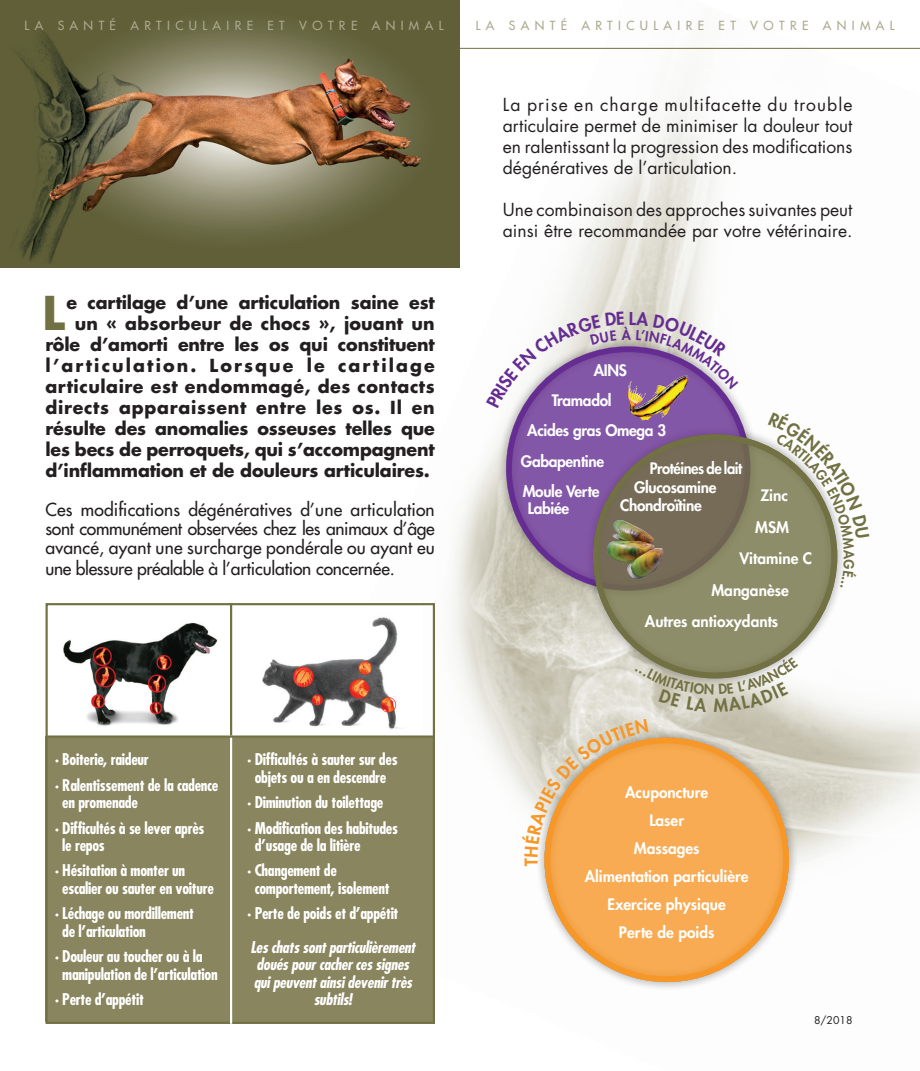
<style>
.page{position:relative;width:920px;height:1071px;background:#fff}
.page>*{position:absolute;margin:0;border:0;box-sizing:border-box;transform-origin:0 0}
.t1{font:700 45.32px "Futura Std";color:#727144}
.t2{font:700 17.5px/21px "Futura Std";letter-spacing:-.01em;color:#231f20;text-align:right}
.t3{font:17.5px/21px "Futura Std";color:#231f20;text-align:justify}
.t4{font:500 17.5px/19.2px "Futura Std";letter-spacing:-.01em;color:#231f20;text-align:justify}
.t5{font:700 condensed 15.75px/25.4px "Futura Std";letter-spacing:-.02em;color:#fff}
.t6{font:italic 700 condensed 15.75px/17.5px "Futura Std";letter-spacing:-.02em;color:#fff;text-align:center}
.t7{font:800 15.4px/28px "Futura Std";color:#fff;text-align:center}
.t8{font:800 15.4px "Futura Std";letter-spacing:-.02em;color:#fff}
.t9{font:800 15.4px "Futura Std";letter-spacing:-.03em;color:#fff;scale:.96 1}
.t10{font:500 12.25px "Futura Std";letter-spacing:.44em;color:#aca98e}
.t11{font:10.5px "Futura Std";color:#231f20}
</style>
<div class="page">
<img style="left:450px;top:47px;width:470px;height:818px">
<div style="left:46px;top:736px;width:389px;height:286px;background:#89855f"></div>
<hr style="left:0;top:48px;width:920px;height:1px;background:#727144">
<img style="left:0;top:0;width:460px;height:268px">
<img style="left:63px;top:622px;width:155px;height:104px">
<img style="left:262px;top:617px;width:137px;height:112px">
<div style="left:46px;top:603px;width:389px;height:421px;border:2px solid #727144"></div>
<hr style="left:230px;top:603px;width:2px;height:421px;background:#727144">
<hr style="left:230px;top:735px;width:2px;height:289px;background:#fff">
<hr style="left:47px;top:735px;width:388px;height:3px;background:#727144">
<div style="left:497px;top:337px;width:263px;height:263px;background:#231f20;opacity:.5"></div>
<div style="left:583px;top:425px;width:264px;height:263px;background:#231f20;opacity:.5"></div>
<div style="left:535px;top:728px;width:263px;height:264px;background:#231f20;opacity:.5"></div>
<div style="left:547px;top:741px;width:239px;height:238px;background:#f8ab52;border-radius:50%"></div>
<div style="left:544px;top:738px;width:245px;height:244px;border:6px solid #f79727;border-radius:50%"></div>
<svg style="left:509px;top:349px;width:238px;height:239px;background:#8055a0"></svg>
<svg style="left:596px;top:437px;width:238px;height:239px;background:#817d5f"></svg>
<img style="left:628px;top:408px;width:56px;height:7px">
<img style="left:607px;top:520px;width:56px;height:59px">
<svg style="left:521px;top:719px;width:127px;height:147px"></svg>
<svg style="left:486px;top:312px;width:252px;height:96px"></svg>
<svg style="left:768px;top:412px;width:101px;height:176px"></svg>
<svg style="left:635px;top:657px;width:163px;height:55px;background:#c5c3b2"></svg>
<p class="t10" style="left:25px;top:17px;width:420px">LA SANTÉ ARTICULAIRE ET VOTRE ANIMAL</p>
<p class="t10" style="left:476px;top:17px;width:420px">LA SANTÉ ARTICULAIRE ET VOTRE ANIMAL</p>
<p class="t2" style="left:46px;top:292px;width:391px">e cartilage d’une articulation saine est un « absorbeur de chocs », jouant un rôle d’amorti entre les os qui constituent l’articulation. Lorsque le cartilage articulaire est endommagé, des contacts directs apparaissent entre les os. Il en résulte des anomalies osseuses telles que les becs de perroquets, qui s’accompagnent d’inflammation et de douleurs articulaires.</p>
<p class="t4" style="left:46px;top:500px;width:391px">Ces modifications dégénératives d’une articulation sont communément observées chez les animaux d’âge avancé, ayant une surcharge pondérale ou ayant eu</p>
<p class="t4" style="left:46px;top:559px;width:351px">une blessure préalable à l’articulation concernée.</p>
<h1 class="t1" style="left:43px;top:283px;width:24px">L</h1>
<p class="t5" style="left:55px;top:747px;width:165px">∙ Boiterie, raideur<br>∙ Ralentissement de la cadence</p>
<p class="t5" style="left:55px;top:790px;width:151px;text-indent:7px">en promenade<br>∙ Difficultés à se lever après</p>
<p class="t5" style="left:55px;top:833px;width:131px;text-indent:7px">le repos<br>∙ Hésitation à monter un</p>
<p class="t5" style="left:55px;top:876px;width:160px;text-indent:7px">escalier ou sauter en voiture ∙ Léchage ou mordillement</p>
<p class="t5" style="left:55px;top:918px;width:149px;text-indent:7px">de l’articulation<br>∙ Douleur au toucher ou à la</p>
<p class="t5" style="left:55px;top:961px;width:164px;text-indent:7px">manipulation de l’articulation ∙ Perte d’appétit</p>
<p class="t5" style="left:248px;top:751px;width:151px;line-height:17.5px;text-align:center">∙ Difficultés à sauter sur des objets ou a en descendre</p>
<p class="t5" style="left:248px;top:790px;width:152px">∙ Diminution du toilettage<br>∙ Modification des habitudes</p>
<p class="t5" style="left:248px;top:833px;width:114px;text-indent:7px">d’usage de la litière ∙ Changement de</p>
<p class="t5" style="left:248px;top:876px;width:152px;text-align:center">comportement, isolement<br>∙ Perte de poids et d’appétit</p>
<p class="t6" style="left:250px;top:938px;width:167px">Les chats sont particulièrement doués pour cacher ces signes qui peuvent ainsi devenir très subtils!</p>
<p class="t3" style="left:503px;top:94px;width:351px">La prise en charge multifacette du trouble articulaire permet de minimiser la douleur tout en ralentissant la progression des modifications dégénératives de l’articulation.</p>
<p class="t3" style="left:503px;top:199px;width:351px">Une combinaison des approches suivantes peut ainsi être recommandée par votre vétérinaire.</p>
<p class="t7" style="left:594px;top:357px;width:35px">AINS</p>
<p class="t8" style="left:552px;top:391px;width:61px">Tramadol</p>
<p class="t8" style="left:527px;top:421px;width:141px">Acides gras Omega 3</p>
<p class="t8" style="left:521px;top:451px;width:85px">Gabapentine</p>
<p class="t8" style="left:523px;top:481px;width:78px">Moule Verte</p>
<p class="t7" style="left:528px;top:494px;width:43px">Labiée</p>
<p class="t9" style="left:650px;top:459px;width:98px">Protéines de lait</p>
<p class="t8" style="left:634px;top:478px;width:84px">Glucosamine</p>
<p class="t8" style="left:620px;top:496px;width:83px">Chondroïtine</p>
<p class="t7" style="left:760px;top:482px;width:29px">Zinc</p>
<p class="t7" style="left:755px;top:513px;width:35px">MSM</p>
<p class="t7" style="left:739px;top:545px;width:74px">Vitamine C</p>
<p class="t7" style="left:711px;top:576px;width:79px">Manganèse</p>
<p class="t7" style="left:645px;top:608px;width:135px">Autres antioxydants</p>
<p class="t7" style="left:585px;top:778px;width:165px">Acuponcture<br>Laser<br>Massages<br>Alimentation particulière<br>Exercice physique<br>Perte de poids</p>
<p class="t11" style="left:814px;top:1014px;width:40px">8/2018</p>
</div>
